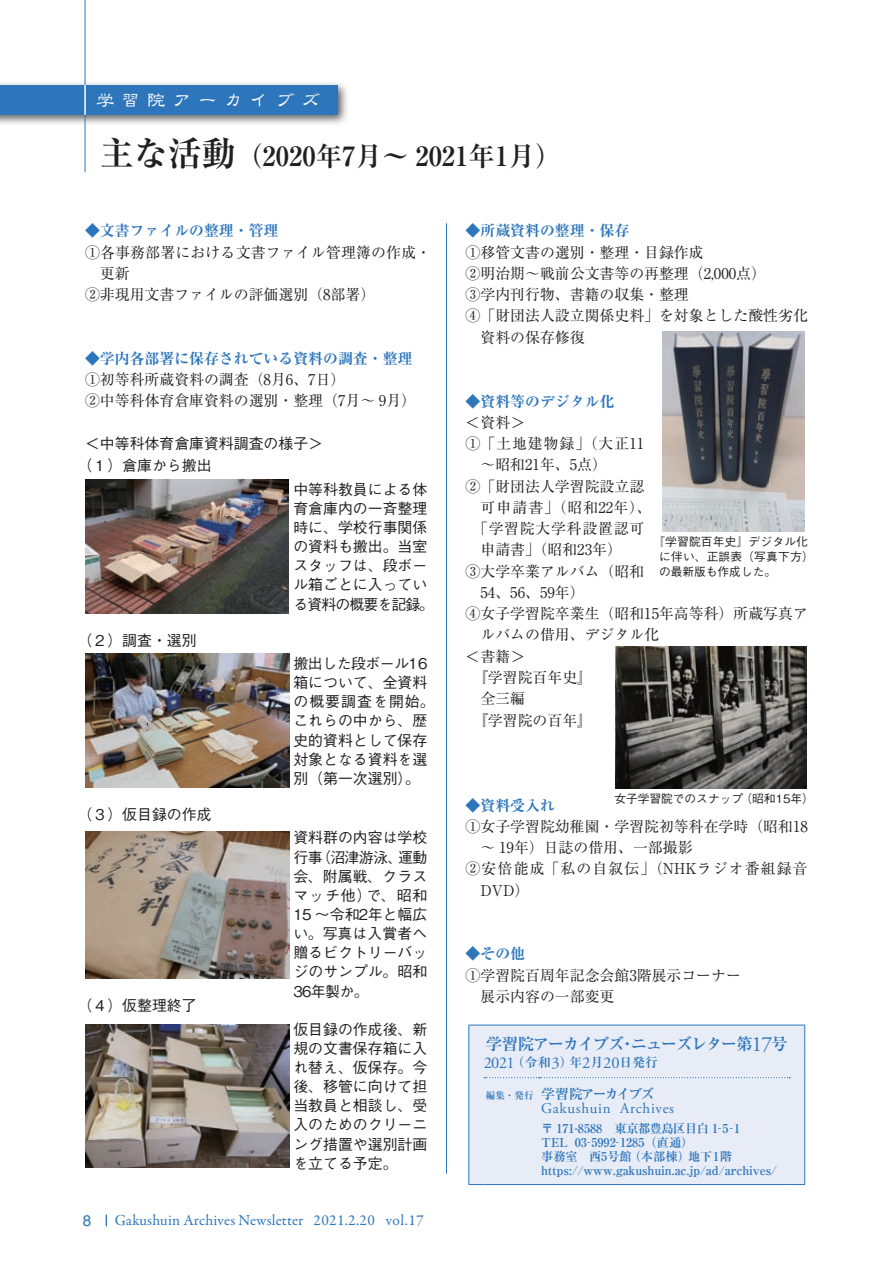
<style>
.page{position:relative;width:893px;height:1263px;background:#fff}
.page>*{position:absolute;margin:0;border:0;box-sizing:border-box;transform-origin:0 0}
.t1{font:700 26.55px "Ryumin Pro";color:#231f20}
.t2{font:600 19.2px "DFP Lei Sho CID";letter-spacing:.34em;color:#fff}
.t3{font:700 16.5px "Ryumin Pro";letter-spacing:-.09em;color:#2e76bc}
.t4{font:15.45px "Garamond Premr Pro";letter-spacing:.01em;color:#2e76bc}
.t5{font:15.45px "Helvetica";color:#2e76bc}
.t6{font:14.85px/21.3px "Ryumin Pro";color:#231f20}
.t7{font:500 14.85px/19.2px "Gothic BBB Pro";color:#231f20}
.t8{font:700 expanded 14.85px "Ryumin Pro";color:#2e76bc}
.t9{font:14.85px "Ryumin Pro";letter-spacing:.075em;color:#231f20}
.t10{font:14.85px "Adobe Garamond Pro";letter-spacing:.05em;color:#2e76bc}
.t11{font:14.85px "Ryumin Pro";letter-spacing:.065em;color:#231f20}
.t12{font:14.85px "Ryumin Pro";letter-spacing:.07em;color:#231f20}
.t13{font:14.85px "Ryumin Pro";letter-spacing:.05em;color:#231f20}
.t14{font:700 13.8px "Ryumin Pro";letter-spacing:-.14em;color:#2e76bc}
.t15{font:700 12.75px "Ryumin Pro";color:#2e76bc}
.t16{font:700 12.15px/13.8px "Ryumin Pro";letter-spacing:-.015em;color:#2e76bc}
.t17{font:500 11.7px/14.9px "Gothic BBB Pro";letter-spacing:.02em;color:#231f20}
.t18{font:500 11.7px "Gothic BBB Pro";color:#231f20}
.s1{font-size:34.05px}
.s2{font-family:"Adobe Garamond Pro";font-weight:400;font-size:21.75px}
.s3{font-family:"Adobe Garamond Pro";font-weight:400;font-size:16.5px}
.s4{font-size:9.6px}
</style>
<div class="page">
<div style="left:0;top:80px;width:349px;height:46px;background:#231f20;opacity:.75"></div>
<div style="left:0;top:85px;width:338px;height:30px;background:#2e76bc"></div>
<hr style="left:85px;top:0;width:1px;height:85px;background:#2e76bc">
<hr style="left:446px;top:223px;width:1px;height:951px;background:#2e76bc">
<div style="left:470px;top:1118px;width:334px;height:66px;background:#e8ecf6"></div>
<div style="left:469px;top:1025px;width:336px;height:93px;background:#e8ecf6"></div>
<hr style="left:469px;top:1118px;width:1px;height:66px;background:#2e76bc">
<hr style="left:804px;top:1118px;width:1px;height:66px;background:#2e76bc">
<svg style="left:469px;top:1184px;width:15px;height:1px"></svg>
<hr style="left:484px;top:1184px;width:55px;height:1px;background:#2e76bc">
<hr style="left:539px;top:1184px;width:251px;height:1px;background:#2e76bc">
<svg style="left:790px;top:1184px;width:15px;height:1px"></svg>
<hr style="left:85px;top:115px;width:1px;height:57px;background:#2e76bc">
<hr style="left:85px;top:85px;width:1px;height:30px;background:#fff">
<img style="left:663px;top:332px;width:141px;height:199px">
<img style="left:615px;top:646px;width:192px;height:143px">
<img style="left:85px;top:479px;width:204px;height:134px">
<img style="left:85px;top:654px;width:204px;height:134px">
<img style="left:85px;top:831px;width:204px;height:147px">
<img style="left:85px;top:1025px;width:204px;height:142px">
<p class="t2" style="left:96px;top:89px;width:226px">学習院アーカイブズ</p>
<h1 class="t1" style="left:100px;top:135px;width:463px"><span class="s1">主な活動</span>（2020年7月～ 2021年1月）</h1>
<p class="t8" style="left:85px;top:219px;width:195px">◆文書ファイルの整理・管理</p>
<p class="t6" style="left:85px;top:240px;width:348px">①各事務部署における文書ファイル管理簿の作成・</p>
<p class="t6" style="left:100px;top:262px;width:31px">更新</p>
<p class="t6" style="left:85px;top:283px;width:292px">②非現用文書ファイルの評価選別（8部署）</p>
<p class="t8" style="left:85px;top:347px;width:329px">◆学内各部署に保存されている資料の調査・整理</p>
<p class="t6" style="left:85px;top:368px;width:333px">①初等科所蔵資料の調査（8月6、7日）<br>②中等科体育倉庫資料の選別・整理（7月～ 9月）</p>
<p class="t7" style="left:85px;top:432px;width:240px">＜中等科体育倉庫資料調査の様子＞</p>
<p class="t7" style="left:78px;top:454px;width:135px">（１）倉庫から搬出</p>
<p class="t7" style="left:293px;top:478px;width:135px">中等科教員による体</p>
<p class="t7" style="left:293px;top:497px;width:142px">育倉庫内の一斉整理時に、学校行事関係の資料も搬出。当室スタッフは、段ボール箱ごとに入っている資料の概要を記録。</p>
<p class="t7" style="left:78px;top:629px;width:121px">（２）調査・選別</p>
<p class="t7" style="left:293px;top:652px;width:143px">搬出した段ボール16箱について、全資料の概要調査を開始。これらの中から、歴史的資料として保存対象となる資料を選別（第一次選別）。</p>
<p class="t7" style="left:78px;top:803px;width:135px">（３）仮目録の作成</p>
<p class="t7" style="left:293px;top:826px;width:135px;text-align:justify">資料群の内容は学校行事（沼津游泳、運動会、附属戦、クラスマッチ他）で、昭和15 ～令和2年と幅広い。写真は入賞者へ贈るビクトリーバッジのサンプル。昭和36年製か。</p>
<p class="t7" style="left:78px;top:994px;width:121px">（４）仮整理終了</p>
<p class="t7" style="left:293px;top:1018px;width:135px;text-align:justify">仮目録の作成後、新規の文書保存箱に入れ替え、仮保存。今後、移管に向けて担当教員と相談し、受入のためのクリーニング措置や選別計画を立てる予定。</p>
<p class="t5" style="left:83px;top:1209px;width:10px">8</p>
<p class="t4" style="left:115px;top:1211px;width:311px">Gakushuin Archives Newsletter 2021.2.20 vol.17</p>
<p class="t8" style="left:466px;top:219px;width:165px">◆所蔵資料の整理・保存</p>
<p class="t6" style="left:466px;top:240px;width:240px">①移管文書の選別・整理・目録作成</p>
<p class="t6" style="left:466px;top:262px;width:302px">②明治期～戦前公文書等の再整理（2,000点）</p>
<p class="t6" style="left:466px;top:283px;width:225px">③学内刊行物、書籍の収集・整理</p>
<p class="t6" style="left:466px;top:304px;width:344px">④「財団法人設立関係史料」を対象とした酸性劣化</p>
<p class="t6" style="left:480px;top:325px;width:106px">資料の保存修復</p>
<p class="t8" style="left:466px;top:389px;width:150px">◆資料等のデジタル化</p>
<p class="t6" style="left:466px;top:411px;width:61px">＜資料＞</p>
<p class="t11" style="left:466px;top:432px;width:180px">①「土地建物録」（大正11</p>
<p class="t6" style="left:480px;top:453px;width:128px">～昭和21年、5点）</p>
<p class="t6" style="left:466px;top:474px;width:180px">②「財団法人学習院設立認</p>
<p class="t12" style="left:480px;top:496px;width:173px">可申請書」（昭和22年）、</p>
<p class="t13" style="left:473px;top:517px;width:173px">「学習院大学科設置認可</p>
<p class="t6" style="left:480px;top:538px;width:143px">申請書」（昭和23年）</p>
<p class="t6" style="left:466px;top:559px;width:180px">③大学卒業アルバム（昭和</p>
<p class="t6" style="left:480px;top:581px;width:106px">54、56、59年）</p>
<p class="t6" style="left:466px;top:602px;width:344px">④女子学習院卒業生（昭和15年高等科）所蔵写真ア</p>
<p class="t6" style="left:480px;top:623px;width:180px">ルバムの借用、デジタル化</p>
<p class="t6" style="left:466px;top:644px;width:61px">＜書籍＞</p>
<p class="t6" style="left:466px;top:666px;width:128px">　『学習院百年史』</p>
<p class="t6" style="left:466px;top:687px;width:61px">　全三編</p>
<p class="t6" style="left:466px;top:708px;width:128px">　『学習院の百年』</p>
<p class="t17" style="left:659px;top:533px;width:156px;text-indent:-6px">『学習院百年史』デジタル化に伴い、正誤表（写真下方）の最新版も作成した。</p>
<p class="t18" style="left:614px;top:790px;width:201px">女子学習院でのスナップ（昭和15年）</p>
<p class="t8" style="left:466px;top:793px;width:91px">◆資料受入れ</p>
<p class="t6" style="left:466px;top:815px;width:344px">①女子学習院幼稚園・学習院初等科在学時（昭和18</p>
<p class="t6" style="left:480px;top:836px;width:214px">～ 19年）日誌の借用、一部撮影</p>
<p class="t9" style="left:466px;top:857px;width:344px">②安倍能成「私の自叙伝」（NHKラジオ番組録音</p>
<p class="t6" style="left:480px;top:878px;width:50px">DVD）</p>
<p class="t8" style="left:466px;top:942px;width:61px">◆その他</p>
<p class="t6" style="left:466px;top:963px;width:292px">①学習院百周年記念会館3階展示コーナー　　展示内容の一部変更</p>
<p class="t3" style="left:486px;top:1030px;width:303px">学習院アーカイブズ・ニューズレター第<span class="s2">17</span>号</p>
<p class="t15" style="left:484px;top:1052px;width:176px"><span class="s3">2021</span>（令和<span class="s3">3</span>）年<span class="s3">2</span>月<span class="s3">20</span>日発行</p>
<p class="t14" style="left:486px;top:1083px;width:170px"><span class="s4">編集・発行</span> 学習院アーカイブズ</p>
<p class="t10" style="left:541px;top:1100px;width:134px">Gakushuin Archives</p>
<p class="t16" style="left:541px;top:1121px;width:237px">〒 171-8588　東京都豊島区目白 1-5-1<br>TEL 03-5992-1285（直通）<br>事務室　西5号館（本部棟）地下1階https://www.gakushuin.ac.jp/ad/archives/</p>
</div>
